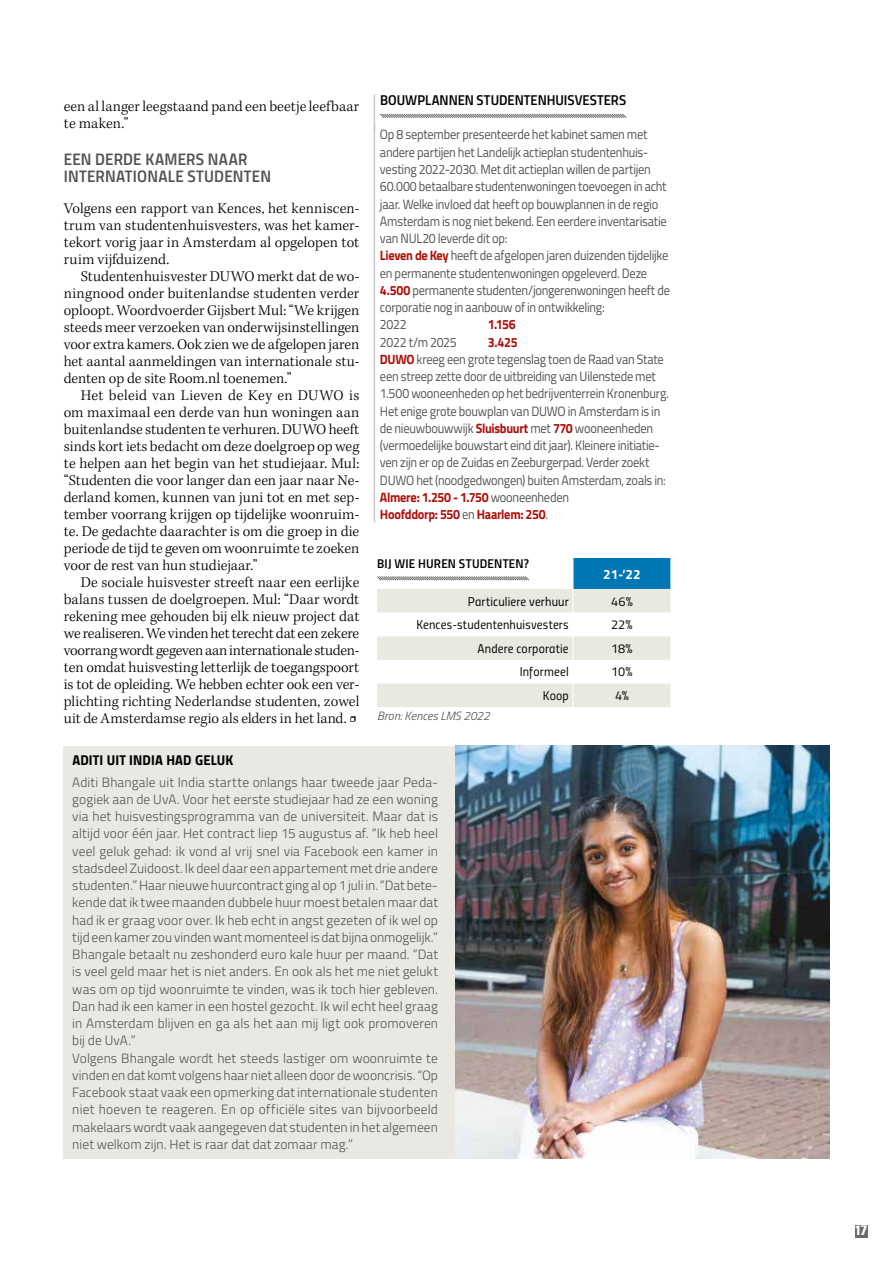
<style>
.page{position:relative;width:893px;height:1263px;background:#fff}
.page>*{position:absolute;margin:0;border:0;box-sizing:border-box;transform-origin:0 0}
.t1{font:16.65px/17px "Titillium Semibold Upright";letter-spacing:.01em;color:#525251}
.t2{font:300 15.3px/17px "Kepler Std";color:#000;text-align:justify}
.t3{font:14.25px "Titillium Semibold Upright";color:#000}
.t4{font:14.25px "Titillium Bold Upright";letter-spacing:.01em;color:#000}
.t5{font:300 13.5px/17.2px "Titillium";letter-spacing:.005em;color:#525251}
.t6{font:13.5px/17.2px "Titillium";letter-spacing:-.02em;color:#525251;scale:.92 1}
.t7{font:13.5px "Titillium Bold Upright";color:#fff}
.t8{font:700 13.5px "Titillium";color:#ae0f0a;scale:.92 1}
.t9{font:extra-condensed 13.5px "Helvetica";color:#fff}
.t10{font:12.75px "Titillium Regular Upright";letter-spacing:.01em;color:#000}
.t11{font:12.75px "Titillium Semibold Upright";letter-spacing:.015em;color:#000}
.t12{font:italic 300 12px "Titillium";color:#4a4a49}
.s1{font-weight:700;color:#ae0f0a}
</style>
<div class="page">
<div style="left:855px;top:1225px;width:12px;height:12px;background:#6b6b6a"></div>
<div style="left:64px;top:746px;width:765px;height:412px;background:#e9e8e3"></div>
<hr style="left:374px;top:95px;width:1px;height:35px;background:#c9c9c8">
<svg style="left:380px;top:113px;width:247px;height:5px"></svg>
<hr style="left:374px;top:124px;width:1px;height:398px;background:#c9c9c8">
<img style="left:455px;top:746px;width:374px;height:412px">
<div style="left:573px;top:558px;width:98px;height:31px;background:#0077b4"></div>
<hr style="left:573px;top:558px;width:1px;height:31px;background:#fff">
<hr style="left:670px;top:558px;width:1px;height:31px;background:#fff">
<svg style="left:377px;top:589px;width:294px;height:118px"></svg>
<svg style="left:377px;top:576px;width:152px;height:5px"></svg>
<p class="t3" style="left:380px;top:89px;width:248px">BOUWPLANNEN STUDENTENHUISVESTERS</p>
<p class="t6" style="left:380px;top:125px;width:317px">Op 8 september presenteerde het kabinet samen met andere partijen het Landelijk actieplan studentenhuis&shy;vesting 2022-2030. Met dit actieplan willen de partijen 60.000 betaalbare studentenwoningen toevoegen in acht jaar. Welke invloed dat heeft op bouwplannen in de regio Amsterdam is nog niet bekend. Een eerdere inventarisatie van NUL20 leverde dit op:<br><span class="s1">Lieven de Key</span> heeft de afgelopen jaren duizenden tijdelijke en permanente studentenwoningen opgeleverd. Deze <span class="s1">4.500</span> permanente studenten/jongerenwoningen heeft de corporatie nog in aanbouw of in ontwikkeling:<br>2022</p>
<p class="t2" style="left:64px;top:98px;width:297px">een al langer leegstaand pand een beetje leefbaar te maken.”</p>
<p class="t1" style="left:64px;top:149px;width:209px">EEN DERDE KAMERS NAAR<br>INTERNATIONALE STUDENTEN</p>
<p class="t2" style="left:64px;top:200px;width:297px">Volgens een rapport van Kences, het kenniscen&shy;trum van studentenhuisvesters, was het kamer&shy;tekort vorig jaar in Amsterdam al opgelopen tot ruim vijfduizend.</p>
<p class="t2" style="left:64px;top:268px;width:297px;text-indent:17px">Studentenhuisvester DUWO merkt dat de wo&shy;ningnood onder buitenlandse studenten verder oploopt. Woordvoerder Gijsbert Mul: “We krijgen steeds meer verzoeken van onderwijsinstellingen voor extra kamers. Ook zien we de afgelopen jaren het aantal aanmeldingen van internationale stu&shy;denten op de site Room.nl toenemen.”</p>
<p class="t2" style="left:64px;top:387px;width:297px;text-indent:17px">Het beleid van Lieven de Key en DUWO is om maximaal een derde van hun woningen aan buitenlandse studenten te verhuren. DUWO heeft sinds kort iets bedacht om deze doelgroep op weg te helpen aan het begin van het studiejaar. Mul: “Studenten die voor langer dan een jaar naar Ne&shy;derland komen, kunnen van juni tot en met sep&shy;tember voorrang krijgen op tijdelijke woonruim&shy;te. De gedachte daarachter is om die groep in die periode de tijd te geven om woonruimte te zoeken voor de rest van hun studiejaar.”</p>
<p class="t2" style="left:64px;top:574px;width:297px;text-indent:17px">De sociale huisvester streeft naar een eerlijke balans tussen de doelgroepen. Mul: “Daar wordt rekening mee gehouden bij elk nieuw project dat we realiseren. We vinden het terecht dat een zekere voorrang wordt gegeven aan internationale studen&shy;ten omdat huisvesting letterlijk de toegangspoort is tot de opleiding. We hebben echter ook een ver&shy;plichting richting Nederlandse studenten, zowel uit de Amsterdamse regio als elders in het land. •</p>
<p class="t4" style="left:72px;top:749px;width:163px">ADITI UIT INDIA HAD GELUK</p>
<p class="t5" style="left:72px;top:773px;width:367px">Aditi Bhangale uit India startte onlangs haar tweede jaar Peda&shy;gogiek aan de UvA. Voor het eerste studiejaar had ze een woning via het huisvestingsprogramma van de universiteit. Maar dat is altijd voor één jaar. Het contract liep 15 augustus af. “Ik heb heel veel geluk gehad: ik vond al vrij snel via Facebook een kamer in stadsdeel Zuidoost. Ik deel daar een appartement met drie andere studenten.” Haar nieuwe huurcontract ging al op 1 juli in. “Dat bete&shy;kende dat ik twee maanden dubbele huur moest betalen maar dat had ik er graag voor over. Ik heb echt in angst gezeten of ik wel op tijd een kamer zou vinden want momenteel is dat bijna onmogelijk.” Bhangale betaalt nu zeshonderd euro kale huur per maand. “Dat is veel geld maar het is niet anders. En ook als het me niet gelukt was om op tijd woonruimte te vinden, was ik toch hier gebleven.<br>Dan had ik een kamer in een hostel gezocht. Ik wil echt heel graag in Amsterdam blijven en ga als het aan mij ligt ook promoveren bij de UvA.”<br>Volgens Bhangale wordt het steeds lastiger om woonruimte te vinden en dat komt volgens haar niet alleen door de wooncrisis. “Op Facebook staat vaak een opmerking dat internationale studenten niet hoeven te reageren. En op officiële sites van bijvoorbeeld makelaars wordt vaak aangegeven dat studenten in het algemeen niet welkom zijn. Het is raar dat dat zomaar mag.”</p>
<p class="t8" style="left:488px;top:314px;width:32px">1.156</p>
<p class="t6" style="left:380px;top:332px;width:85px">2022 t/m 2025</p>
<p class="t6" style="left:380px;top:332px;width:316px;text-indent:108px"><span class="s1">3.425<br>DUWO</span> kreeg een grote tegenslag toen de Raad van State een streep zette door de uitbreiding van Uilenstede met 1.500 wooneenheden op het bedrijventerrein Kronenburg.<br>Het enige grote bouwplan van DUWO in Amsterdam is in de nieuwbouwwijk <span class="s1">Sluisbuurt</span> met <span class="s1">770</span> wooneenheden (vermoedelijke bouwstart eind dit jaar). Kleinere initiatie&shy;ven zijn er op de Zuidas en Zeeburgerpad. Verder zoekt DUWO het (noodgedwongen) buiten Amsterdam, zoals in:<br><span class="s1">Almere: 1.250 - 1.750</span> wooneenheden<br><span class="s1">Hoofddorp: 550</span> en <span class="s1">Haarlem: 250</span>.</p>
<p class="t11" style="left:377px;top:553px;width:154px">BIJ WIE HUREN STUDENTEN?</p>
<p class="t7" style="left:603px;top:563px;width:39px">21-’22</p>
<p class="t10" style="left:468px;top:592px;width:102px">Particuliere verhuur</p>
<p class="t10" style="left:611px;top:592px;width:23px">46%</p>
<p class="t10" style="left:416px;top:615px;width:154px">Kences-studentenhuisvesters</p>
<p class="t10" style="left:611px;top:615px;width:23px">22%</p>
<p class="t10" style="left:477px;top:639px;width:93px">Andere corporatie</p>
<p class="t10" style="left:611px;top:639px;width:23px">18%</p>
<p class="t10" style="left:520px;top:662px;width:51px">Informeel</p>
<p class="t10" style="left:611px;top:662px;width:23px">10%</p>
<p class="t10" style="left:543px;top:686px;width:27px">Koop</p>
<p class="t10" style="left:615px;top:686px;width:15px">4%</p>
<p class="t12" style="left:377px;top:707px;width:114px">Bron: Kences LMS 2022</p>
<p class="t9" style="left:855px;top:1221px;width:14px">17</p>
</div>
